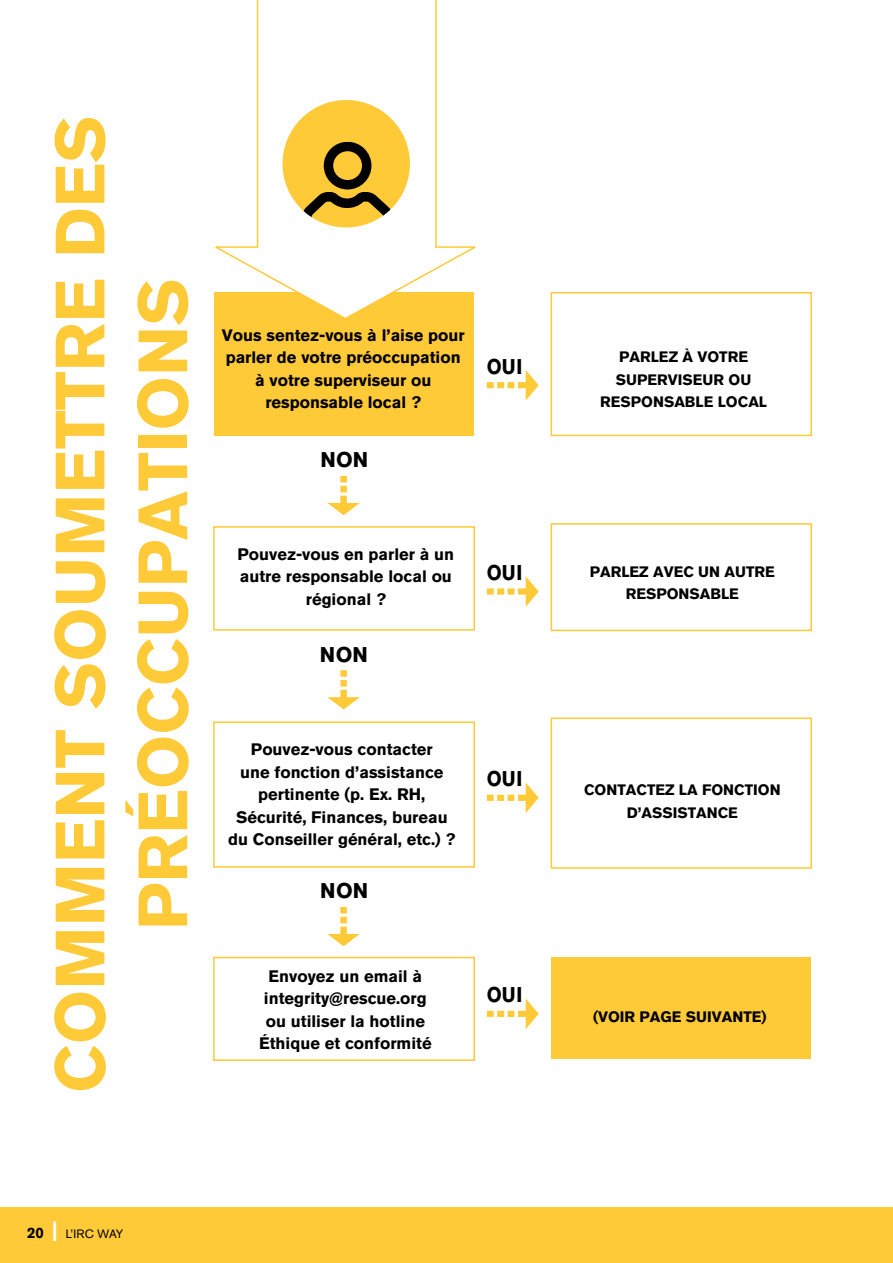
<style>
.page{position:relative;width:893px;height:1263px;background:#fff}
.page>*{position:absolute;margin:0;border:0;box-sizing:border-box;transform-origin:0 0}
.t1{font:700 69px/82.8px "Akzidenz Grotesk BE";color:#ffca38;text-align:center}
.t2{font:700 21.15px "Akzidenz Grotesk BE";letter-spacing:.01em;color:#000;scale:.9 1}
.t3{font:700 21.15px "Akzidenz Grotesk BE";letter-spacing:.01em;color:#000}
.t4{font:700 16.5px/22.5px "Akzidenz Grotesk BE";color:#000;text-align:center}
.t5{font:700 15px/22.5px "Akzidenz Grotesk BE";color:#000;text-align:center}
.t6{font:12px "Akzidenz Grotesk BE";letter-spacing:-.01em;color:#000}
.s1{font-weight:700;font-size:15px}
.s2{font-weight:700;font-size:21px;color:#fff}
</style>
<div class="page">
<div style="left:0;top:1207px;width:893px;height:56px;background:#ffca38"></div>
<div style="left:214px;top:292px;width:260px;height:143px;background:#ffca38"></div>
<div style="left:551px;top:292px;width:261px;height:144px;border:2px solid #ffca38"></div>
<div style="left:551px;top:717px;width:261px;height:152px;border:2px solid #ffca38"></div>
<div style="left:551px;top:523px;width:261px;height:108px;border:2px solid #ffca38"></div>
<div style="left:551px;top:958px;width:260px;height:101px;background:#ffca38"></div>
<div style="left:213px;top:526px;width:262px;height:105px;border:2px solid #ffca38"></div>
<div style="left:213px;top:721px;width:262px;height:147px;border:2px solid #ffca38"></div>
<div style="left:213px;top:957px;width:262px;height:104px;border:2px solid #ffca38"></div>
<svg style="left:215px;top:0;width:261px;height:318px"></svg>
<div style="left:282px;top:99px;width:129px;height:129px;background:#ffca38;border-radius:50%"></div>
<svg style="left:302px;top:142px;width:91px;height:86px"></svg>
<svg style="left:327px;top:476px;width:33px;height:39px"></svg>
<svg style="left:487px;top:370px;width:52px;height:31px"></svg>
<svg style="left:487px;top:576px;width:52px;height:31px"></svg>
<svg style="left:487px;top:782px;width:52px;height:31px"></svg>
<svg style="left:487px;top:998px;width:52px;height:31px"></svg>
<svg style="left:327px;top:670px;width:33px;height:39px"></svg>
<svg style="left:327px;top:907px;width:33px;height:39px"></svg>
<h1 class="t1" style="left:39px;top:1093px;width:979px;rotate:-90deg">COMMENT SOUMETTRE DES<br>PRÉOCCUPATIONS</h1>
<p class="t4" style="left:222px;top:324px;width:244px">Vous sentez-vous à l’aise pour parler de votre préoccupation à votre superviseur ou responsable local ?</p>
<p class="t3" style="left:320px;top:448px;width:50px">NON</p>
<p class="t2" style="left:487px;top:354px;width:41px">OUI</p>
<p class="t4" style="left:238px;top:543px;width:218px">Pouvez-vous en parler à un autre responsable local ou régional ?</p>
<p class="t3" style="left:320px;top:642px;width:50px">NON</p>
<p class="t2" style="left:487px;top:560px;width:41px">OUI</p>
<p class="t4" style="left:228px;top:738px;width:229px">Pouvez-vous contacter<br>une fonction d’assistance pertinente (p. Ex. RH,<br>Sécurité, Finances, bureau du Conseiller général, etc.) ?</p>
<p class="t3" style="left:320px;top:879px;width:50px">NON</p>
<p class="t4" style="left:259px;top:965px;width:174px">Envoyez un email à integrity@rescue.org ou utiliser la hotline<br>Éthique et conformité</p>
<p class="t2" style="left:487px;top:767px;width:41px">OUI</p>
<p class="t2" style="left:487px;top:983px;width:41px">OUI</p>
<p class="t6" style="left:27px;top:1226px;width:98px"><span class="s1">20</span> <span class="s2">|</span> L’IRC WAY</p>
<p class="t5" style="left:600px;top:346px;width:168px">PARLEZ À VOTRE<br>SUPERVISEUR OU<br>RESPONSABLE LOCAL</p>
<p class="t5" style="left:590px;top:560px;width:186px">PARLEZ AVEC UN AUTRE<br>RESPONSABLE</p>
<p class="t5" style="left:584px;top:779px;width:198px">CONTACTEZ LA FONCTION<br>D’ASSISTANCE</p>
<p class="t5" style="left:593px;top:1006px;width:175px">(VOIR PAGE SUIVANTE)</p>
</div>
